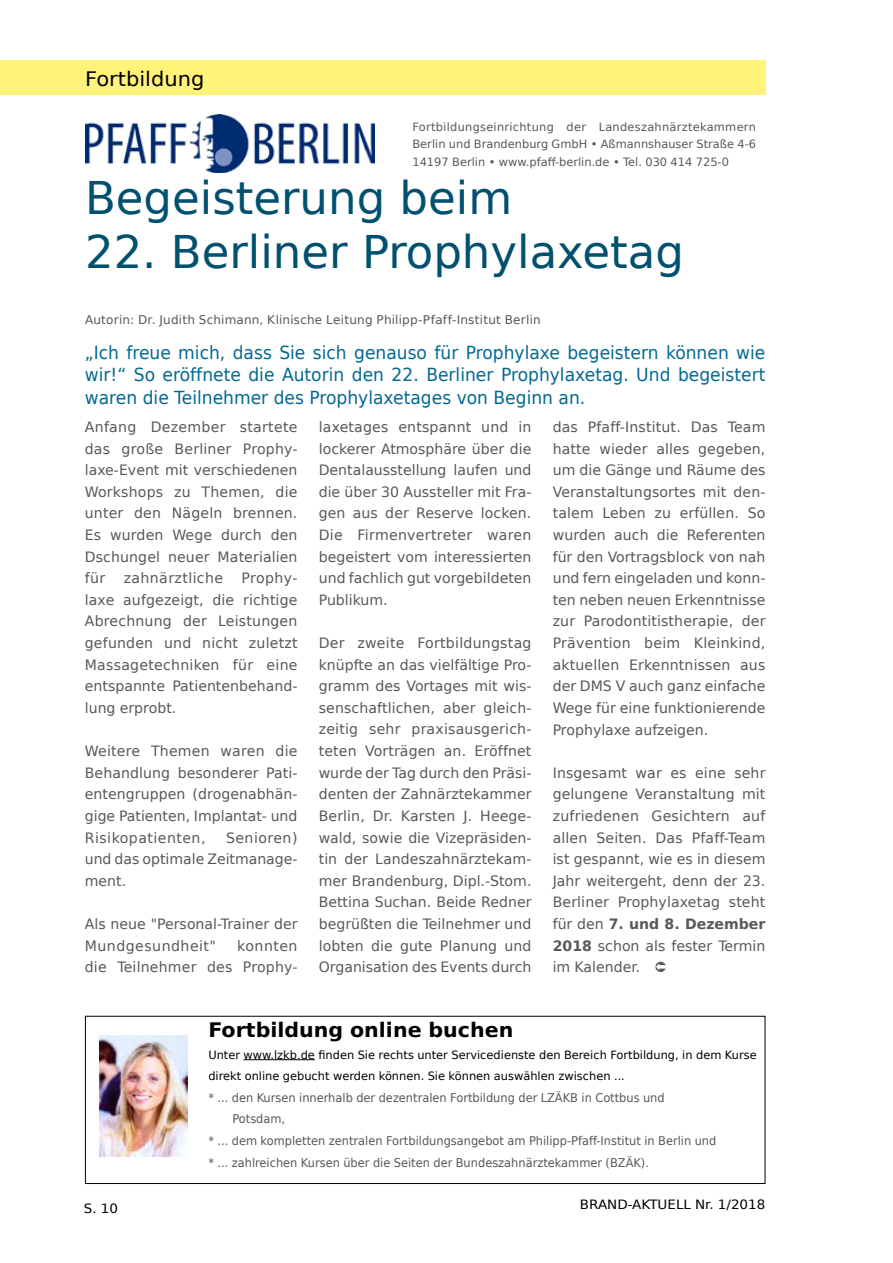
<style>
.page{position:relative;width:893px;height:1263px;background:#fff}
.page>*{position:absolute;margin:0;border:0;box-sizing:border-box;transform-origin:0 0}
.t1{font:45px "Bitstream Vera Sans";color:#00506f}
.t2{font:700 19.95px "Bitstream Vera Sans";color:#000}
.t3{font:19.95px "Bitstream Vera Sans";color:#000;scale:1.05 1}
.t4{font:18px/22.5px "Bitstream Vera Sans";color:#006992;text-align:justify;scale:.95 1}
.t5{font:14.25px/21.6px "Bitstream Vera Sans";color:#58585a;text-align:justify}
.t6{font:14.25px "Bitstream Vera Sans";letter-spacing:.03em;color:#58585a}
.t7{font:12.9px "Bitstream Vera Sans";color:#000;scale:1.05 1}
.t8{font:12px "Bitstream Vera Sans";color:#58585a;scale:.95 1}
.t9{font:12px "Bitstream Vera Sans";letter-spacing:.02em;color:#58585a}
.t10{font:11.4px/21.6px "Bitstream Vera Sans";color:#000}
.t11{font:11.4px/17.2px "Bitstream Vera Sans";color:#58585a;text-align:justify}
.s1{font-weight:700}
</style>
<div class="page">
<div style="left:0;top:60px;width:765px;height:34px;background:#fff379"></div>
<img style="left:85px;top:115px;width:290px;height:58px">
<hr style="left:244px;top:1059px;width:71px;height:1px;background:#000">
<div style="left:85px;top:1016px;width:680px;height:168px;border:1px solid #000"></div>
<img style="left:100px;top:1036px;width:87px;height:120px">
<h2 class="t3" style="left:85px;top:68px;width:115px">Fortbildung</h2>
<p class="t11" style="left:412px;top:119px;width:345px">Fortbildungseinrichtung der Landeszahnärztekammern Berlin und Brandenburg GmbH • Aßmannshauser Straße 4-6<br>14197 Berlin • www.pfaff-berlin.de • Tel. 030 414 725-0</p>
<h1 class="t1" style="left:85px;top:172px;width:429px">Begeisterung beim</h1>
<h1 class="t1" style="left:85px;top:226px;width:600px">22. Berliner Prophylaxetag</h1>
<p class="t9" style="left:85px;top:313px;width:457px">Autorin: Dr. Judith Schimann, Klinische Leitung Philipp-Pfaff-Institut Berlin</p>
<p class="t4" style="left:85px;top:341px;width:718px">„Ich freue mich, dass Sie sich genauso für Prophylaxe begeistern können wie wir!“ So eröffnete die Autorin den 22. Berliner Prophylaxetag. Und begeistert waren die Teilnehmer des Prophylaxetages von Beginn an.</p>
<p class="t5" style="left:85px;top:416px;width:214px">Anfang Dezember startete das große Berliner Prophy&shy;laxe-Event mit verschiedenen Workshops zu Themen, die unter den Nägeln brennen.<br>Es wurden Wege durch den Dschungel neuer Materialien für</p>
<p class="t5" style="left:319px;top:416px;width:214px">laxetages entspannt und in lockerer Atmosphäre über die Dentalausstellung laufen und die über 30 Aussteller mit Fra&shy;gen aus der Reserve locken.<br>Die Firmenvertreter waren begeistert vom interessierten und fachlich gut vorgebildeten Publikum.</p>
<p class="t5" style="left:319px;top:632px;width:214px">Der zweite Fortbildungstag knüpfte an das vielfältige Pro&shy;gramm des Vortages mit wis&shy;senschaftlichen, aber gleich&shy;zeitig sehr praxisausgerich&shy;teten Vorträgen an. Eröffnet wurde der Tag durch den Präsi&shy;denten der Zahnärztekammer Berlin, Dr. Karsten J. Heege&shy;wald, sowie die Vizepräsiden&shy;tin der Landeszahnärztekam&shy;mer Brandenburg, Dipl.-Stom.<br>Bettina Suchan. Beide Redner begrüßten die Teilnehmer und lobten die gute Planung und Organisation des Events durch</p>
<p class="t5" style="left:553px;top:416px;width:214px">das Pfaff-Institut. Das Team hatte wieder alles gegeben, um die Gänge und Räume des Veranstaltungsortes mit den&shy;talem Leben zu erfüllen. So wurden auch die Referenten für den Vortragsblock von nah und fern eingeladen und konn&shy;ten neben neuen Erkenntnisse zur Parodontitistherapie, der Prävention beim Kleinkind, aktuellen Erkenntnissen aus der DMS V auch ganz einfache Wege für eine funktionierende Prophylaxe aufzeigen.</p>
<p class="t5" style="left:553px;top:762px;width:214px">Insgesamt war es eine sehr gelungene Veranstaltung mit zufriedenen Gesichtern auf allen Seiten. Das Pfaff-Team ist gespannt, wie es in diesem Jahr weitergeht, denn der 23.<br>Berliner Prophylaxetag steht für den <span class="s1">7. und 8. Dezember 2018</span> schon als fester Termin im Kalender.</p>
<p class="t5" style="left:85px;top:567px;width:214px;text-indent:157px">Prophy&shy;laxe aufgezeigt, die richtige Abrechnung der Leistungen gefunden und nicht zuletzt Massagetechniken für eine entspannte Patientenbehand&shy;lung erprobt.</p>
<p class="t5" style="left:85px;top:740px;width:214px">Weitere Themen waren die Behandlung besonderer Pati&shy;entengruppen (drogenabhän&shy;gige Patienten, Implantat- und Risikopatienten,</p>
<p class="t6" style="left:124px;top:570px;width:101px">zahnärztliche</p>
<p class="t5" style="left:85px;top:827px;width:214px;text-indent:141px">Senioren) und das optimale Zeitmanage&shy;ment.</p>
<p class="t5" style="left:85px;top:913px;width:214px">Als neue "Personal-Trainer der<br>Mundgesundheit"</p>
<p class="t5" style="left:85px;top:935px;width:214px;text-align:right">konnten<br>die Teilnehmer des Prophy-</p>
<h2 class="t2" style="left:208px;top:1018px;width:306px">Fortbildung online buchen</h2>
<p class="t10" style="left:208px;top:1044px;width:550px">Unter www.lzkb.de finden Sie rechts unter Servicedienste den Bereich Fortbildung, in dem Kurse direkt online gebucht werden können. Sie können auswählen zwischen ...</p>
<p class="t8" style="left:208px;top:1090px;width:482px">* ... den Kursen innerhalb der dezentralen Fortbildung der LZÄKB in Cottbus und</p>
<p class="t8" style="left:232px;top:1112px;width:57px">Potsdam,</p>
<p class="t8" style="left:208px;top:1134px;width:536px">* ... dem kompletten zentralen Fortbildungsangebot am Philipp-Pfaff-Institut in Berlin und</p>
<p class="t8" style="left:208px;top:1155px;width:465px">* ... zahlreichen Kursen über die Seiten der Bundeszahnärztekammer (BZÄK).</p>
<p class="t7" style="left:84px;top:1201px;width:34px">S. 10</p>
<p class="t7" style="left:580px;top:1197px;width:178px">BRAND-AKTUELL Nr. 1/2018</p>
</div>
